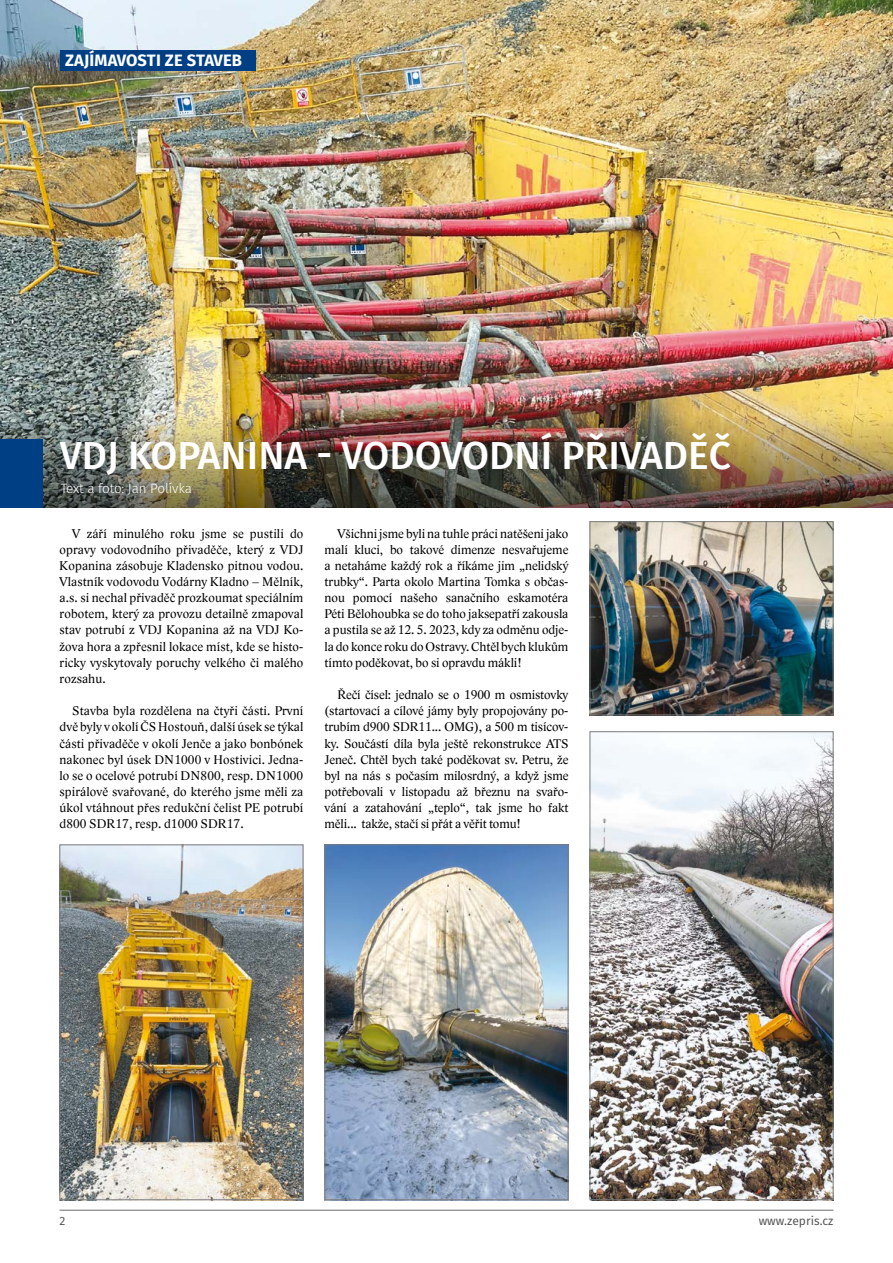
<style>
.page{position:relative;width:893px;height:1263px;background:#fff}
.page>*{position:absolute;margin:0;border:0;box-sizing:border-box;transform-origin:0 0}
.t1{font:500 39px "Fira Sans";color:#fff}
.t2{font:700 16.5px "Fira Sans";letter-spacing:.01em;color:#fff}
.t3{font:300 13.5px "Fira Sans";letter-spacing:-.01em;color:#fff}
.t4{font:13.05px/16.2px "Lido STF";letter-spacing:.005em;color:#000;text-align:justify}
.t5{font:12px "Fira Sans";color:#58585a}
</style>
<div class="page">
<img style="left:0;top:0;width:893px;height:415px">
<img style="left:0;top:415px;width:893px;height:93px">
<hr style="left:60px;top:1209px;width:773px;height:2px;background:#7b7c7e">
<div style="left:61px;top:50px;width:195px;height:21px;background:#003f84"></div>
<img style="left:592px;top:733px;width:239px;height:465px">
<div style="left:590px;top:731px;width:243px;height:469px;border:1px solid #7b7c7e"></div>
<img style="left:62px;top:846px;width:239px;height:352px">
<div style="left:60px;top:844px;width:243px;height:356px;border:1px solid #7b7c7e"></div>
<img style="left:327px;top:846px;width:239px;height:352px">
<div style="left:325px;top:844px;width:243px;height:356px;border:1px solid #7b7c7e"></div>
<img style="left:592px;top:523px;width:239px;height:190px">
<div style="left:590px;top:521px;width:243px;height:194px;border:1px solid #7b7c7e"></div>
<div style="left:0;top:439px;width:43px;height:69px;background:#003f84"></div>
<p class="t2" style="left:65px;top:49px;width:179px">ZAJÍMAVOSTI ZE STAVEB</p>
<h1 class="t1" style="left:60px;top:428px;width:673px">VDJ KOPANINA - VODOVODNÍ PŘIVADĚČ</h1>
<p class="t3" style="left:61px;top:479px;width:133px">Text a foto: Jan Polívka</p>
<p class="t4" style="left:60px;top:525px;width:245px;text-indent:13px">V září minulého roku jsme se pustili do opravy vodovodního přivaděče, který z VDJ Kopanina zásobuje Kladensko pitnou vodou.<br>Vlastník vodovodu Vodárny Kladno – Mělník, a.s. si nechal přivaděč prozkoumat speciálním robotem, který za provozu detailně zmapoval stav potrubí z VDJ Kopanina až na VDJ Ko&shy;žova hora a zpřesnil lokace míst, kde se histo&shy;ricky vyskytovaly poruchy velkého či malého rozsahu.</p>
<p class="t4" style="left:60px;top:703px;width:245px;text-indent:13px">Stavba byla rozdělena na čtyři části. První dvě byly v okolí ČS Hostouň, další úsek se týkal části přivaděče v okolí Jenče a jako bonbónek nakonec byl úsek DN1000 v Hostivici. Jedna&shy;lo se o ocelové potrubí DN800, resp. DN1000 spirálově svařované, do kterého jsme měli za úkol vtáhnout přes redukční čelist PE potrubí d800 SDR17, resp. d1000 SDR17.</p>
<p class="t4" style="left:325px;top:525px;width:245px;text-indent:13px">Všichni jsme byli na tuhle práci natěšeni jako malí kluci, bo takové dimenze nesvařujeme a netaháme každý rok a říkáme jim „nelidský trubky“. Parta okolo Martina Tomka s občas&shy;nou pomocí našeho sanačního eskamotéra Péti Bělohoubka se do toho jaksepatří zakousla a pustila se až 12. 5. 2023, kdy za odměnu odje&shy;la do konce roku do Ostravy.Chtěl bych klukům tímto poděkovat, bo si opravdu mákli!</p>
<p class="t4" style="left:325px;top:687px;width:245px;text-indent:13px">Řečí čísel: jednalo se o 1900 m osmistovky (startovací a cílové jámy byly propojovány po&shy;trubím d900 SDR11... OMG), a 500 m tisícov&shy;ky. Součástí díla byla ještě rekonstrukce ATS Jeneč. Chtěl bych také poděkovat sv. Petru, že byl na nás s počasím milosrdný, a když jsme potřebovali v listopadu až březnu na svařo&shy;vání a zatahování „teplo“, tak jsme ho fakt měli... takže, stačí si přát a věřit tomu!</p>
<p class="t5" style="left:60px;top:1212px;width:7px">2</p>
<p class="t5" style="left:759px;top:1212px;width:76px">www.zepris.cz</p>
</div>
